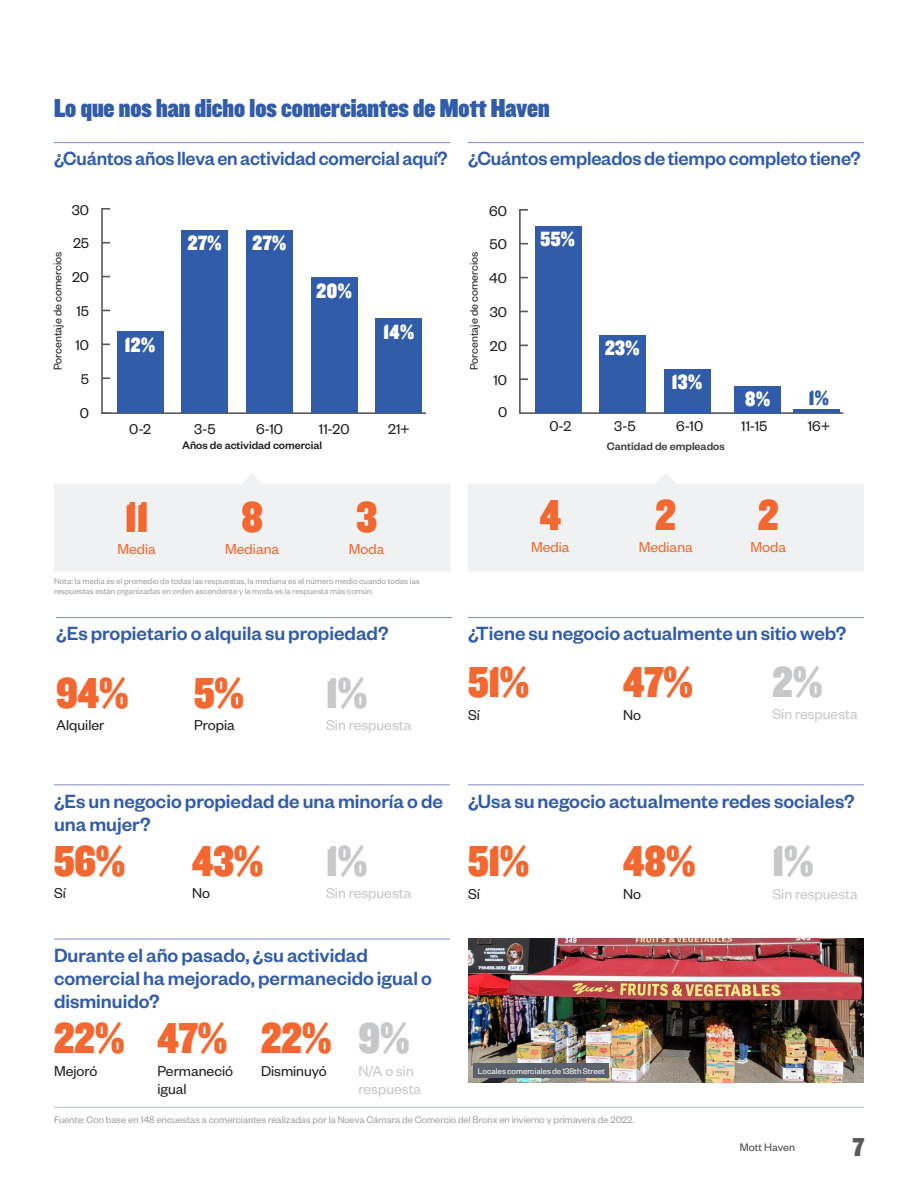
<style>
.page{position:relative;width:918px;height:1188px;background:#fff}
.page>*{position:absolute;margin:0;border:0;box-sizing:border-box;transform-origin:0 0}
.Standalone_Figure{font:45px "Knockout HTF90 Ultmt Welterwt";color:#f26830}
.t1{font:45px "Knockout HTF90 Ultmt Welterwt";color:#c7c8ca}
.t2{font:27px "Knockout HTF90 Ultmt Welterwt";color:#315caa}
.t3{font:27px "Knockout HTF90 Ultmt Welterwt";color:#5b5b5e}
.t4{font:21.45px "Knockout HTF90 Ultmt Welterwt";letter-spacing:.02em;color:#fff}
.t5{font:21.45px "Knockout HTF90 Ultmt Welterwt";color:#315caa}
.Header_3{font:500 21px/23.2px "Founders Grotesk";color:#315caa}
.Header_3-2{font:500 21px "Founders Grotesk";color:#315caa;scale:.96 1}
.t6{font:15.75px/18px "Founders Grotesk";color:#c7c8ca}
.t7{font:15.75px/18px "Founders Grotesk";color:#231f20}
.t8{font:15.75px "Founders Grotesk";color:#f26830}
.t9{font:15.6px "Founders Grotesk";color:#231f20}
.t10{font:12px "Founders Grotesk";color:#231f20}
.t11{font:500 12px "Founders Grotesk";color:#231f20}
.t12{font:500 12px "Founders Grotesk";color:#3e3e3f}
.t13{font:12px "Founders Grotesk";color:#464748}
.BList___10_5_Alterna{font:10.5px "Founders Grotesk";color:#9d9fa2}
.BList___10_5_Alterna-2{font:9px/10.5px "Founders Grotesk";color:#9d9fa2}
.Photo_Caption_On_Pho{font:9px "Founders Grotesk";color:#fff}
</style>
<div class="page">
<hr style="left:54px;top:1107px;width:810px;height:1px;background:#b7bdde">
<hr style="left:54px;top:142px;width:396px;height:1px;background:#7d8bc5">
<hr style="left:56px;top:617px;width:396px;height:1px;background:#7d8bc5">
<hr style="left:101px;top:412px;width:325px;height:2px;background:#57585a">
<hr style="left:101px;top:208px;width:2px;height:206px;background:#57585a">
<svg style="left:102px;top:377px;width:8px;height:2px"></svg>
<svg style="left:102px;top:242px;width:8px;height:2px"></svg>
<svg style="left:102px;top:208px;width:8px;height:2px"></svg>
<div style="left:117px;top:332px;width:46px;height:81px;background:#315caa"></div>
<div style="left:182px;top:230px;width:46px;height:183px;background:#315caa"></div>
<div style="left:246px;top:230px;width:47px;height:183px;background:#315caa"></div>
<div style="left:311px;top:278px;width:47px;height:135px;background:#315caa"></div>
<div style="left:376px;top:318px;width:46px;height:95px;background:#315caa"></div>
<svg style="left:54px;top:474px;width:396px;height:97px"></svg>
<hr style="left:468px;top:142px;width:396px;height:1px;background:#7d8bc5">
<hr style="left:520px;top:412px;width:323px;height:2px;background:#57585a">
<hr style="left:519px;top:209px;width:2px;height:205px;background:#57585a">
<svg style="left:520px;top:378px;width:8px;height:2px"></svg>
<svg style="left:520px;top:243px;width:8px;height:2px"></svg>
<svg style="left:520px;top:209px;width:8px;height:2px"></svg>
<div style="left:535px;top:227px;width:46px;height:186px;background:#315caa"></div>
<div style="left:599px;top:335px;width:47px;height:78px;background:#315caa"></div>
<div style="left:664px;top:369px;width:47px;height:44px;background:#315caa"></div>
<div style="left:735px;top:386px;width:46px;height:27px;background:#315caa"></div>
<hr style="left:794px;top:410px;width:46px;height:3px;background:#315caa">
<svg style="left:468px;top:474px;width:396px;height:97px"></svg>
<hr style="left:468px;top:617px;width:396px;height:1px;background:#7d8bc5">
<hr style="left:468px;top:784px;width:396px;height:1px;background:#7d8bc5">
<hr style="left:54px;top:784px;width:396px;height:1px;background:#7d8bc5">
<hr style="left:54px;top:939px;width:396px;height:1px;background:#7d8bc5">
<img style="left:468px;top:938px;width:396px;height:145px">
<div style="left:473px;top:1063px;width:136px;height:15px;background:#5b616b"></div>
<p class="t2" style="left:54px;top:93px;width:497px">Lo que nos han dicho los comerciantes de Mott Haven</p>
<p class="Header_3-2" style="left:54px;top:146px;width:412px">¿Cuántos años lleva en actividad comercial aquí?</p>
<p class="Header_3" style="left:468px;top:146px;width:394px">¿Cuántos empleados de tiempo completo tiene?</p>
<p class="t9" style="left:72px;top:200px;width:19px">30</p>
<p class="t9" style="left:489px;top:201px;width:19px">60</p>
<p class="t10" style="left:50px;top:370px;width:120px;rotate:-90deg">Porcentaje de comercios</p>
<p class="t9" style="left:73px;top:234px;width:18px">25</p>
<p class="t9" style="left:72px;top:268px;width:19px">20</p>
<p class="t9" style="left:76px;top:302px;width:14px">15</p>
<p class="t9" style="left:75px;top:336px;width:15px">10</p>
<p class="t4" style="left:125px;top:333px;width:32px">12%</p>
<p class="t4" style="left:188px;top:231px;width:35px">27%</p>
<p class="t4" style="left:253px;top:231px;width:35px">27%</p>
<p class="t4" style="left:317px;top:279px;width:37px">20%</p>
<p class="t4" style="left:383px;top:320px;width:32px">14%</p>
<p class="t10" style="left:467px;top:370px;width:120px;rotate:-90deg">Porcentaje de comercios</p>
<p class="t9" style="left:490px;top:235px;width:19px">50</p>
<p class="t9" style="left:489px;top:269px;width:19px">40</p>
<p class="t9" style="left:490px;top:303px;width:19px">30</p>
<p class="t9" style="left:490px;top:337px;width:19px">20</p>
<p class="t4" style="left:541px;top:227px;width:36px">55%</p>
<p class="t4" style="left:605px;top:336px;width:36px">23%</p>
<p class="t9" style="left:81px;top:369px;width:10px">5</p>
<p class="t9" style="left:80px;top:403px;width:11px">0</p>
<p class="t9" style="left:493px;top:370px;width:15px">10</p>
<p class="t9" style="left:498px;top:402px;width:11px">0</p>
<p class="t4" style="left:672px;top:371px;width:32px">13%</p>
<p class="t4" style="left:745px;top:387px;width:26px">8%</p>
<p class="t5" style="left:809px;top:386px;width:21px">1%</p>
<p class="t9" style="left:129px;top:419px;width:23px">0-2</p>
<p class="t9" style="left:194px;top:419px;width:23px">3-5</p>
<p class="t9" style="left:256px;top:419px;width:29px">6-10</p>
<p class="t9" style="left:319px;top:419px;width:32px">11-20</p>
<p class="t9" style="left:388px;top:419px;width:23px">21+</p>
<p class="t9" style="left:549px;top:417px;width:23px">0-2</p>
<p class="t9" style="left:614px;top:417px;width:23px">3-5</p>
<p class="t9" style="left:676px;top:417px;width:29px">6-10</p>
<p class="t9" style="left:741px;top:417px;width:28px">11-15</p>
<p class="t9" style="left:808px;top:417px;width:24px">16+</p>
<p class="t11" style="left:182px;top:438px;width:142px">Años de actividad comercial</p>
<p class="t12" style="left:607px;top:439px;width:119px">Cantidad de empleados</p>
<p class="Standalone_Figure" style="left:125px;top:492px;width:25px">11</p>
<p class="t8" style="left:117px;top:539px;width:40px">Media</p>
<p class="Standalone_Figure" style="left:241px;top:492px;width:23px">8</p>
<p class="t8" style="left:225px;top:539px;width:56px">Mediana</p>
<p class="Standalone_Figure" style="left:356px;top:492px;width:22px">3</p>
<p class="t8" style="left:349px;top:539px;width:37px">Moda</p>
<p class="Standalone_Figure" style="left:540px;top:491px;width:23px">4</p>
<p class="t8" style="left:531px;top:538px;width:40px">Media</p>
<p class="Standalone_Figure" style="left:656px;top:491px;width:22px">2</p>
<p class="t8" style="left:639px;top:538px;width:56px">Mediana</p>
<p class="Standalone_Figure" style="left:758px;top:491px;width:22px">2</p>
<p class="t8" style="left:751px;top:538px;width:37px">Moda</p>
<p class="BList___10_5_Alterna-2" style="left:54px;top:575px;width:367px">Nota: la media es el promedio de todas las respuestas, la mediana es el número medio cuando todas las respuestas están organizadas en orden ascendente y la moda es la respuesta más común.</p>
<p class="Header_3" style="left:56px;top:621px;width:334px">¿Es propietario o alquila su propiedad?</p>
<p class="Standalone_Figure" style="left:56px;top:669px;width:74px">94%</p>
<p class="t7" style="left:56px;top:716px;width:50px">Alquiler</p>
<p class="Standalone_Figure" style="left:194px;top:669px;width:51px">5%</p>
<p class="t7" style="left:194px;top:716px;width:42px">Propia</p>
<p class="t1" style="left:326px;top:669px;width:42px">1%</p>
<p class="t6" style="left:326px;top:716px;width:87px">Sin respuesta</p>
<p class="Header_3" style="left:468px;top:621px;width:380px">¿Tiene su negocio actualmente un sitio web?</p>
<p class="Standalone_Figure" style="left:468px;top:658px;width:63px">51%</p>
<p class="t7" style="left:468px;top:705px;width:13px">Sí</p>
<p class="t1" style="left:773px;top:658px;width:51px">2%</p>
<p class="t6" style="left:773px;top:704px;width:87px">Sin respuesta</p>
<p class="Standalone_Figure" style="left:623px;top:658px;width:71px">47%</p>
<p class="t7" style="left:623px;top:705px;width:19px">No</p>
<p class="Header_3" style="left:54px;top:788px;width:391px">¿Es un negocio propiedad de una minoría o de una mujer?</p>
<p class="Standalone_Figure" style="left:54px;top:837px;width:73px">56%</p>
<p class="t7" style="left:54px;top:884px;width:13px">Sí</p>
<p class="Standalone_Figure" style="left:192px;top:837px;width:73px">43%</p>
<p class="t7" style="left:192px;top:884px;width:19px">No</p>
<p class="t1" style="left:326px;top:837px;width:42px">1%</p>
<p class="t6" style="left:326px;top:884px;width:87px">Sin respuesta</p>
<p class="Header_3" style="left:468px;top:788px;width:388px">¿Usa su negocio actualmente redes sociales?</p>
<p class="Standalone_Figure" style="left:468px;top:837px;width:63px">51%</p>
<p class="t7" style="left:468px;top:884px;width:13px">Sí</p>
<p class="Standalone_Figure" style="left:623px;top:837px;width:74px">48%</p>
<p class="t7" style="left:623px;top:884px;width:19px">No</p>
<p class="t1" style="left:773px;top:837px;width:42px">1%</p>
<p class="t6" style="left:773px;top:884px;width:87px">Sin respuesta</p>
<p class="Header_3" style="left:54px;top:943px;width:380px">Durante el año pasado, ¿su actividad comercial ha mejorado, permanecido igual o disminuido?</p>
<p class="Standalone_Figure" style="left:54px;top:1014px;width:72px">22%</p>
<p class="t7" style="left:54px;top:1061px;width:45px">Mejoró</p>
<p class="Standalone_Figure" style="left:158px;top:1014px;width:71px">47%</p>
<p class="t7" style="left:158px;top:1061px;width:77px">Permaneció igual</p>
<p class="Standalone_Figure" style="left:261px;top:1014px;width:72px">22%</p>
<p class="t7" style="left:261px;top:1061px;width:67px">Disminuyó</p>
<p class="t1" style="left:358px;top:1014px;width:53px">9%</p>
<p class="t6" style="left:358px;top:1061px;width:64px">N/A o sin respuesta</p>
<p class="Photo_Caption_On_Pho" style="left:478px;top:1065px;width:128px">Locales comerciales de 138th Street</p>
<p class="BList___10_5_Alterna" style="left:54px;top:1114px;width:582px">Fuente: Con base en 148 encuestas a comerciantes realizadas por la Nueva Cámara de Comercio del Bronx en invierno y primavera de 2022.</p>
<p class="t13" style="left:740px;top:1140px;width:57px">Mott Haven</p>
<p class="t3" style="left:853px;top:1133px;width:13px">7</p>
</div>
